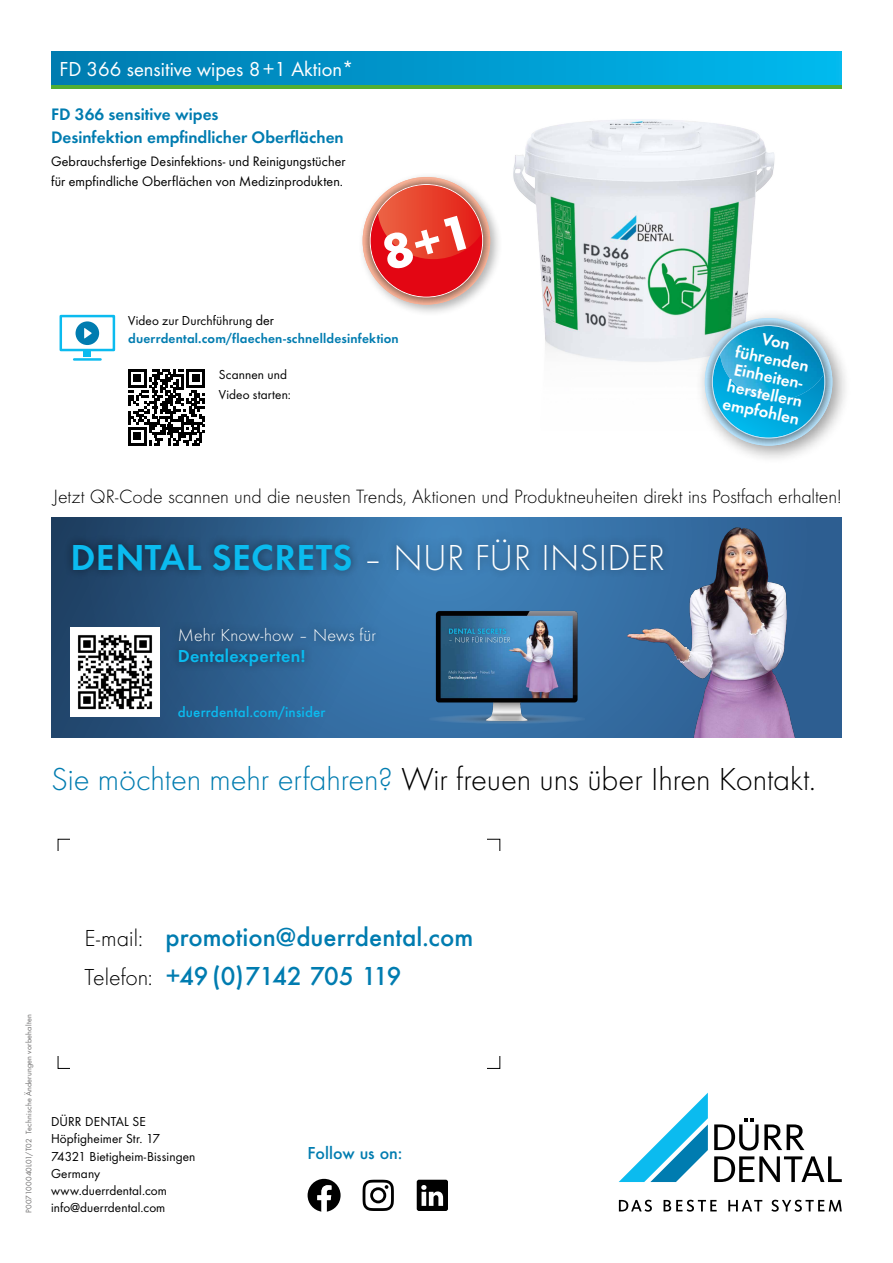
<style>
.page{position:relative;width:893px;height:1263px;background:#fff}
.page>*{position:absolute;margin:0;border:0;box-sizing:border-box;transform-origin:0 0}
.t1{font:300 37.5px "Futura";letter-spacing:.01em;color:#fff}
.t2{font:300 33px "Futura";letter-spacing:-.005em;color:#000}
.t3{font:500 27px/39px "Futura";color:#007cb0}
.t4{font:21px "Futura Boo";color:#fff}
.t5{font:300 19.95px "Futura";letter-spacing:-.01em;color:#000}
.t6{font:300 18px "Futura";letter-spacing:.005em;color:#fff}
.t7{font:18px "Futura Dem";letter-spacing:.015em;color:#0bbbef}
.t8{font:500 18px "Futura";color:#007cb0}
.t9{font:17.25px/22.5px "Futura Dem";color:#007cb0}
.t10{font:16.95px/17.9px "Futura Dem";color:#fff;text-align:center}
.t11{font:500 15px "Futura";letter-spacing:.01em;color:#0bbbef}
.t12{font:14.25px/19.2px "Futura Boo";letter-spacing:.005em;color:#000}
.t13{font:13.5px/17.1px "Futura Boo";letter-spacing:.01em;color:#000}
.t14{font:13.5px "Futura Dem";letter-spacing:.015em;color:#007cb0}
.t15{font:8.25px "Futura Boo";letter-spacing:.02em;color:#706f6f}
.s1{font-size:14.25px}
.s2{font-family:"Futura Dem";font-weight:400;color:#0bbbef}
.s3{color:#007cb0}
.s4{font-weight:300;font-size:24px;color:#000}
</style>
<div class="page">
<svg style="left:619px;top:1200px;width:33px;height:12px"></svg>
<svg style="left:664px;top:1200px;width:53px;height:12px"></svg>
<svg style="left:728px;top:1200px;width:34px;height:11px"></svg>
<svg style="left:771px;top:1200px;width:71px;height:12px"></svg>
<svg style="left:714px;top:1156px;width:128px;height:26px"></svg>
<svg style="left:764px;top:1124px;width:40px;height:26px"></svg>
<svg style="left:714px;top:1118px;width:44px;height:32px"></svg>
<svg style="left:619px;top:1093px;width:89px;height:89px"></svg>
<svg style="left:363px;top:1180px;width:31px;height:31px"></svg>
<svg style="left:308px;top:1179px;width:33px;height:33px"></svg>
<div style="left:417px;top:1180px;width:31px;height:31px;background:#000;border-radius:2px"></div>
<svg style="left:421px;top:1185px;width:22px;height:21px"></svg>
<hr style="left:51px;top:85px;width:791px;height:4px;background:#52ae32">
<div style="left:51px;top:51px;width:791px;height:34px;background:linear-gradient(to right,#007aaf,#00b9ee)"></div>
<img style="left:514px;top:120px;width:260px;height:242px">
<div style="left:695px;top:308px;width:157px;height:157px;background:#000;opacity:.4"></div>
<svg style="left:705px;top:318px;width:127px;height:128px;background:#4fb5d5"></svg>
<img style="left:592px;top:517px;width:250px;height:220px">
<svg style="left:51px;top:517px;width:541px;height:220px;background:#2e608e"></svg>
<div style="left:64px;top:530px;width:608px;height:49px;background:#000;opacity:.5"></div>
<div style="left:169px;top:619px;width:215px;height:56px;background:#000;opacity:.5"></div>
<img style="left:71px;top:627px;width:89px;height:89px">
<img style="left:412px;top:579px;width:213px;height:159px">
<svg style="left:128px;top:369px;width:77px;height:77px"></svg>
<hr style="left:128px;top:443px;width:19px;height:3px;background:#000">
<div style="left:133px;top:432px;width:8px;height:8px;background:#000"></div>
<div style="left:60px;top:315px;width:55px;height:36px;background:#fff;border:2px solid #0bbbef"></div>
<hr style="left:74px;top:358px;width:27px;height:3px;background:#0bbbef">
<div style="left:84px;top:350px;width:7px;height:7px;background:#0bbbef"></div>
<div style="left:76px;top:321px;width:23px;height:24px;background:#007cb0;border-radius:50%"></div>
<svg style="left:84px;top:328px;width:8px;height:11px"></svg>
<div style="left:357px;top:172px;width:146px;height:146px;background:#000;opacity:.3"></div>
<svg style="left:363px;top:177px;width:127px;height:128px"></svg>
<h3 class="t4" style="left:60px;top:55px;width:295px">FD 366 sensitive wipes 8+1 Aktion*</h3>
<p class="t9" style="left:51px;top:102px;width:294px">FD 366 sensitive wipes<br>Desinfektion empfindlicher Oberflächen</p>
<p class="t12" style="left:51px;top:151px;width:296px">Gebrauchsfertige Desinfektions- und Reinigungstücher für empfindliche Oberflächen von Medizinprodukten.</p>
<p class="t13" style="left:128px;top:311px;width:147px">Video zur Durchführung <span class="s1">der</span></p>
<p class="t14" style="left:128px;top:329px;width:272px">duerrdental.com/flaechen-schnelldesinfektion</p>
<p class="t13" style="left:219px;top:365px;width:73px;line-height:19.2px">Scannen und<br>Video starten:</p>
<p class="t10" style="left:740px;top:323px;width:80px;rotate:12deg">Von führenden<br>Einheiten&shy;herstellern empfohlen</p>
<h3 class="t5" style="left:53px;top:484px;width:791px">Jetzt QR-Code scannen und die neusten Trends, Aktionen und Produktneuheiten direkt ins Postfach erhalten!</h3>
<h1 class="t1" style="left:71px;top:533px;width:596px"><span class="s2">DENTAL SECRETS</span> – NUR FÜR INSIDER</h1>
<h3 class="t6" style="left:178px;top:623px;width:200px">Mehr Know-how – News für</h3>
<h3 class="t7" style="left:178px;top:643px;width:129px">Dentalexperten!</h3>
<p class="t11" style="left:178px;top:700px;width:149px">duerrdental.com/insider</p>
<h2 class="t2" style="left:51px;top:758px;width:766px"><span class="s3">Sie möchten mehr erfahren?</span> Wir freuen uns über Ihren Kontakt.</h2>
<p class="t15" style="left:23px;top:1213px;width:200px;rotate:-90deg">P007100040L01/T02 Technische Änderungen vorbehalten</p>
<h3 class="t3" style="left:85px;top:915px;width:390px"><span class="s4">E-mail:</span> promotion@duerrdental.com<br><span class="s4">Telefon:</span> +49(0)7142 705 119</h3>
<p class="t13" style="left:51px;top:1112px;width:146px">DÜRR DENTAL SE<br>Höpfigheimer Str. 17<br>74321 Bietigheim-Bissingen<br>Germany www.duerrdental.com info@duerrdental.com</p>
<h3 class="t8" style="left:308px;top:1139px;width:96px">Follow us on:</h3>
</div>
